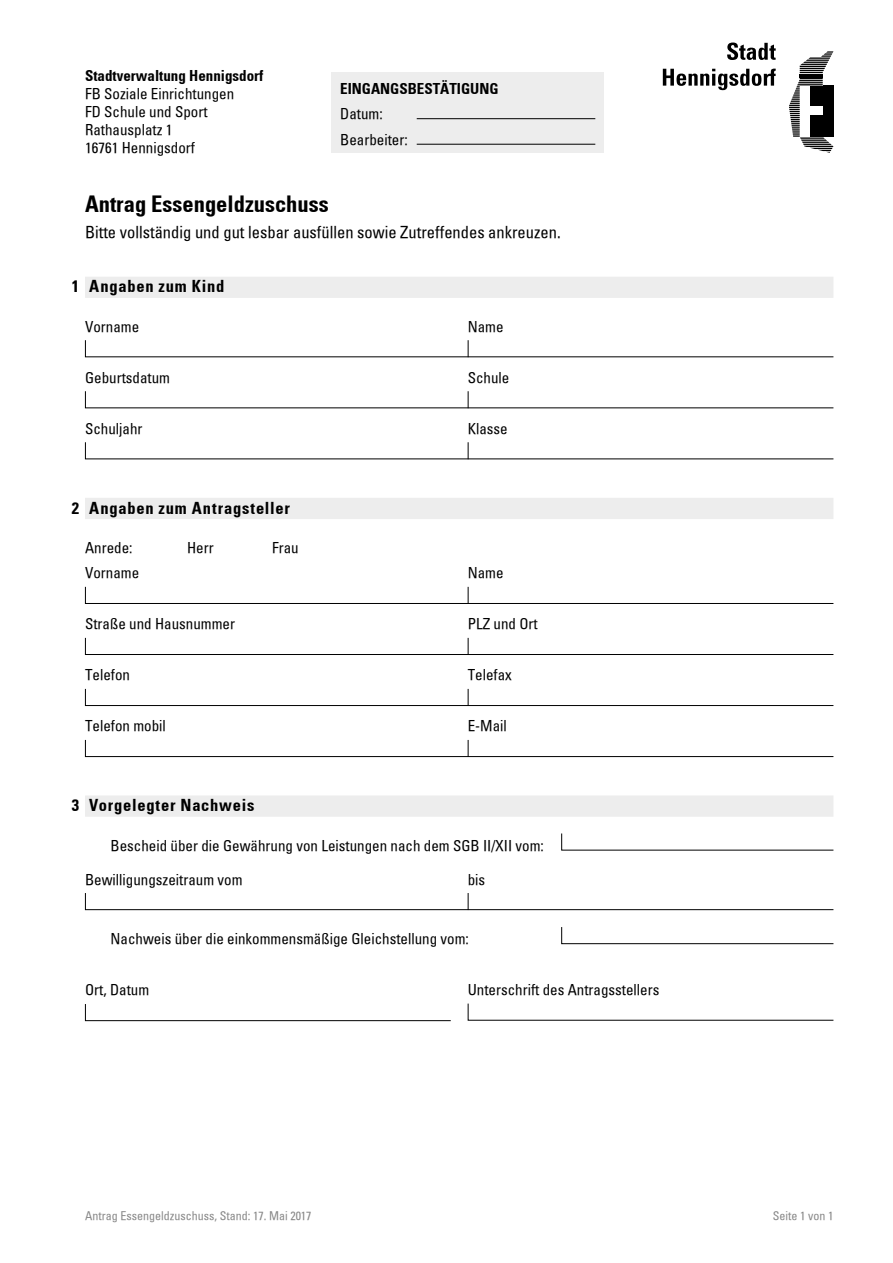
<style>
.page{position:relative;width:893px;height:1263px;background:#fff}
.page>*{position:absolute;margin:0;border:0;box-sizing:border-box;transform-origin:0 0}
.t1{font:22.5px "Univers Con Bold HDF";color:#000}
.t2{font:16.5px "Univers Condensed HDF";color:#000}
.t3{font:16.5px "Univers Con Bold HDF";letter-spacing:.045em;color:#000}
.t4{font:15px/25.5px "Univers Condensed HDF";color:#000}
.t5{font:15px "Univers Con Bold HDF";color:#000}
.t6{font:12px "Univers Condensed HDF";color:#878787}
</style>
<div class="page">
<svg style="left:663px;top:69px;width:113px;height:21px"></svg>
<svg style="left:727px;top:43px;width:49px;height:17px"></svg>
<svg style="left:789px;top:51px;width:44px;height:102px"></svg>
<div style="left:85px;top:498px;width:748px;height:21px;background:#ededed"></div>
<div style="left:85px;top:277px;width:748px;height:21px;background:#ededed"></div>
<div style="left:85px;top:795px;width:748px;height:22px;background:#ededed"></div>
<svg style="left:467px;top:1003px;width:367px;height:18px"></svg>
<svg style="left:85px;top:391px;width:749px;height:18px"></svg>
<svg style="left:85px;top:893px;width:749px;height:17px"></svg>
<svg style="left:85px;top:442px;width:749px;height:18px"></svg>
<svg style="left:85px;top:340px;width:749px;height:18px"></svg>
<svg style="left:561px;top:833px;width:273px;height:18px"></svg>
<svg style="left:561px;top:927px;width:273px;height:17px"></svg>
<svg style="left:85px;top:586px;width:749px;height:18px"></svg>
<svg style="left:85px;top:637px;width:749px;height:18px"></svg>
<svg style="left:85px;top:688px;width:749px;height:18px"></svg>
<svg style="left:85px;top:739px;width:749px;height:18px"></svg>
<div style="left:332px;top:72px;width:272px;height:81px;background:#ededed"></div>
<hr style="left:417px;top:118px;width:178px;height:1px;background:#000">
<hr style="left:417px;top:144px;width:178px;height:1px;background:#000">
<svg style="left:85px;top:1004px;width:366px;height:17px"></svg>
<p class="t5" style="left:85px;top:67px;width:180px">Stadtverwaltung Hennigsdorf</p>
<p class="t4" style="left:85px;top:81px;width:151px">FB Soziale Einrichtungen</p>
<p class="t4" style="left:85px;top:99px;width:124px">FD Schule und Sport</p>
<p class="t4" style="left:85px;top:117px;width:89px">Rathausplatz 1</p>
<p class="t4" style="left:85px;top:135px;width:111px">16761 Hennigsdorf</p>
<p class="t5" style="left:340px;top:79px;width:160px">EINGANGSBESTÄTIGUNG</p>
<p class="t4" style="left:340px;top:101px;width:69px">Datum:<br>Bearbeiter:</p>
<h1 class="t1" style="left:85px;top:191px;width:245px">Antrag Essengeldzuschuss</h1>
<p class="t2" style="left:85px;top:222px;width:477px">Bitte vollständig und gut lesbar ausfüllen sowie Zutreffendes ankreuzen.</p>
<h2 class="t3" style="left:72px;top:276px;width:154px">1 Angaben zum Kind</h2>
<p class="t4" style="left:85px;top:313px;width:56px">Vorname</p>
<p class="t4" style="left:468px;top:313px;width:37px">Name</p>
<p class="t4" style="left:85px;top:364px;width:86px">Geburtsdatum</p>
<p class="t4" style="left:468px;top:364px;width:43px">Schule</p>
<p class="t4" style="left:85px;top:415px;width:59px">Schuljahr</p>
<p class="t4" style="left:468px;top:415px;width:41px">Klasse</p>
<h2 class="t3" style="left:72px;top:497px;width:220px">2 Angaben zum Antragsteller</h2>
<p class="t4" style="left:85px;top:534px;width:49px">Anrede:</p>
<p class="t4" style="left:187px;top:534px;width:28px">Herr</p>
<p class="t4" style="left:272px;top:534px;width:28px">Frau</p>
<p class="t4" style="left:85px;top:560px;width:56px">Vorname</p>
<p class="t4" style="left:468px;top:560px;width:37px">Name</p>
<p class="t4" style="left:85px;top:611px;width:151px">Straße und Hausnummer</p>
<p class="t4" style="left:468px;top:611px;width:71px">PLZ und Ort</p>
<p class="t4" style="left:85px;top:662px;width:46px">Telefon</p>
<p class="t4" style="left:85px;top:713px;width:82px">Telefon mobil</p>
<h2 class="t3" style="left:72px;top:795px;width:184px">3 Vorgelegter Nachweis</h2>
<p class="t4" style="left:468px;top:662px;width:46px">Telefax</p>
<p class="t4" style="left:468px;top:713px;width:41px">E-Mail</p>
<p class="t4" style="left:111px;top:832px;width:435px">Bescheid über die Gewährung von Leistungen nach dem SGB II/XII vom:</p>
<p class="t4" style="left:85px;top:866px;width:159px">Bewilligungszeitraum vom</p>
<p class="t4" style="left:468px;top:866px;width:19px">bis</p>
<p class="t4" style="left:111px;top:925px;width:360px">Nachweis über die einkommensmäßige Gleichstellung vom:</p>
<p class="t4" style="left:85px;top:976px;width:66px">Ort, Datum</p>
<p class="t4" style="left:468px;top:976px;width:193px">Unterschrift des Antragsstellers</p>
<p class="t6" style="left:85px;top:1208px;width:228px">Antrag Essengeldzuschuss, Stand: 17. Mai 2017</p>
<p class="t6" style="left:773px;top:1208px;width:62px">Seite 1 von 1</p>
</div>
